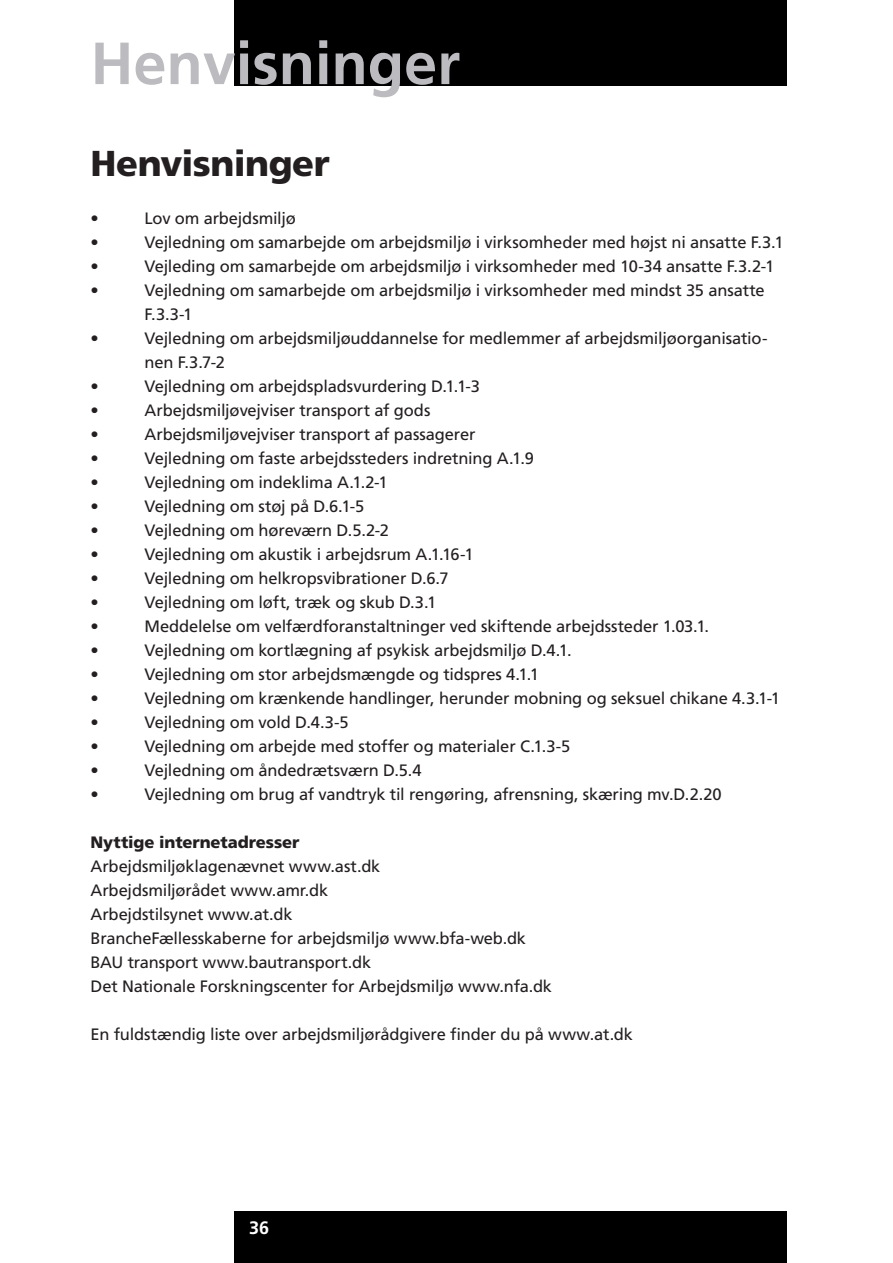
<style>
.page{position:relative;width:893px;height:1263px;background:#fff}
.page>*{position:absolute;margin:0;border:0;box-sizing:border-box;transform-origin:0 0}
.t1{font:700 59.4px "Frutiger LT Std";color:#bcbbbf}
.t2{font:900 36px "Frutiger LT Std";letter-spacing:-.015em;color:#231f20}
.t3{font:700 18px "Frutiger LT Std";color:#fff}
.t4{font:16.5px/24px "Frutiger LT Std";letter-spacing:-.01em;color:#231f20}
.t5{font:900 16.5px "Frutiger LT Std";letter-spacing:-.005em;color:#231f20}
</style>
<div class="page">
<div style="left:234px;top:1212px;width:553px;height:51px;background:#000001"></div>
<div style="left:234px;top:0;width:553px;height:85px;background:#000001"></div>
<p class="t1" style="left:91px;top:29px;width:371px">Henvisninger</p>
<p class="t2" style="left:91px;top:141px;width:241px">Henvisninger</p>
<p class="t4" style="left:91px;top:206px;width:10px">•</p>
<p class="t4" style="left:145px;top:206px;width:153px">Lov om arbejdsmiljø</p>
<p class="t4" style="left:91px;top:230px;width:10px">•</p>
<p class="t4" style="left:145px;top:230px;width:640px">Vejledning om samarbejde om arbejdsmiljø i virksomheder med højst ni ansatte F.3.1</p>
<p class="t4" style="left:91px;top:254px;width:10px">•</p>
<p class="t4" style="left:145px;top:254px;width:631px">Vejleding om samarbejde om arbejdsmiljø i virksomheder med 10-34 ansatte F.3.2-1</p>
<p class="t4" style="left:91px;top:278px;width:10px">•</p>
<p class="t4" style="left:145px;top:278px;width:622px">Vejledning om samarbejde om arbejdsmiljø i virksomheder med mindst 35 ansatte<br>F.3.3-1</p>
<p class="t4" style="left:91px;top:326px;width:10px">•</p>
<p class="t4" style="left:145px;top:326px;width:624px">Vejledning om arbejdsmiljøuddannelse for medlemmer af arbejdsmiljøorganisatio&shy;nen F.3.7-2</p>
<p class="t4" style="left:91px;top:374px;width:10px">•</p>
<p class="t4" style="left:145px;top:374px;width:337px">Vejledning om arbejdspladsvurdering D.1.1-3</p>
<p class="t4" style="left:91px;top:398px;width:10px">•</p>
<p class="t4" style="left:145px;top:398px;width:287px">Arbejdsmiljøvejviser transport af gods</p>
<p class="t4" style="left:91px;top:422px;width:10px">•</p>
<p class="t4" style="left:145px;top:422px;width:332px">Arbejdsmiljøvejviser transport af passagerer</p>
<p class="t4" style="left:91px;top:446px;width:10px">•</p>
<p class="t4" style="left:145px;top:446px;width:391px">Vejledning om faste arbejdssteders indretning A.1.9</p>
<p class="t4" style="left:91px;top:470px;width:10px">•</p>
<p class="t4" style="left:145px;top:470px;width:245px">Vejledning om indeklima A.1.2-1</p>
<p class="t4" style="left:91px;top:494px;width:10px">•</p>
<p class="t4" style="left:145px;top:494px;width:221px">Vejledning om støj på D.6.1-5</p>
<p class="t4" style="left:91px;top:518px;width:10px">•</p>
<p class="t4" style="left:145px;top:518px;width:246px">Vejledning om høreværn D.5.2-2</p>
<p class="t4" style="left:91px;top:542px;width:10px">•</p>
<p class="t4" style="left:145px;top:542px;width:331px">Vejledning om akustik i arbejdsrum A.1.16-1</p>
<p class="t4" style="left:91px;top:566px;width:10px">•</p>
<p class="t4" style="left:145px;top:566px;width:306px">Vejledning om helkropsvibrationer D.6.7</p>
<p class="t4" style="left:91px;top:590px;width:10px">•</p>
<p class="t4" style="left:145px;top:590px;width:293px">Vejledning om løft, træk og skub D.3.1</p>
<p class="t4" style="left:91px;top:614px;width:10px">•</p>
<p class="t4" style="left:145px;top:614px;width:566px">Meddelelse om velfærdforanstaltninger ved skiftende arbejdssteder 1.03.1.</p>
<p class="t4" style="left:91px;top:638px;width:10px">•</p>
<p class="t4" style="left:145px;top:638px;width:429px">Vejledning om kortlægning af psykisk arbejdsmiljø D.4.1.</p>
<p class="t4" style="left:91px;top:662px;width:10px">•</p>
<p class="t4" style="left:145px;top:662px;width:396px">Vejledning om stor arbejdsmængde og tidspres 4.1.1</p>
<p class="t4" style="left:91px;top:686px;width:10px">•</p>
<p class="t4" style="left:145px;top:686px;width:637px">Vejledning om krænkende handlinger, herunder mobning og seksuel chikane 4.3.1-1</p>
<p class="t4" style="left:91px;top:710px;width:10px">•</p>
<p class="t4" style="left:145px;top:710px;width:206px">Vejledning om vold D.4.3-5</p>
<p class="t4" style="left:91px;top:734px;width:10px">•</p>
<p class="t4" style="left:145px;top:734px;width:427px">Vejledning om arbejde med stoffer og materialer C.1.3-5</p>
<p class="t4" style="left:91px;top:758px;width:10px">•</p>
<p class="t4" style="left:145px;top:758px;width:279px">Vejledning om åndedrætsværn D.5.4</p>
<p class="t4" style="left:91px;top:782px;width:10px">•</p>
<p class="t4" style="left:145px;top:782px;width:579px">Vejledning om brug af vandtryk til rengøring, afrensning, skæring mv.D.2.20</p>
<p class="t5" style="left:91px;top:832px;width:210px">Nyttige internetadresser</p>
<p class="t4" style="left:91px;top:854px;width:291px">Arbejdsmiljøklagenævnet www.ast.dk</p>
<p class="t4" style="left:91px;top:878px;width:239px">Arbejdsmiljørådet www.amr.dk</p>
<p class="t4" style="left:91px;top:902px;width:203px">Arbejdstilsynet www.at.dk</p>
<p class="t4" style="left:91px;top:926px;width:437px">BrancheFællesskaberne for arbejdsmiljø www.bfa-web.dk</p>
<p class="t4" style="left:91px;top:950px;width:282px">BAU transport www.bautransport.dk</p>
<p class="t4" style="left:91px;top:974px;width:463px">Det Nationale Forskningscenter for Arbejdsmiljø www.nfa.dk</p>
<p class="t4" style="left:91px;top:1022px;width:544px">En fuldstændig liste over arbejdsmiljørådgivere finder du på www.at.dk</p>
<p class="t3" style="left:249px;top:1217px;width:22px">36</p>
</div>
